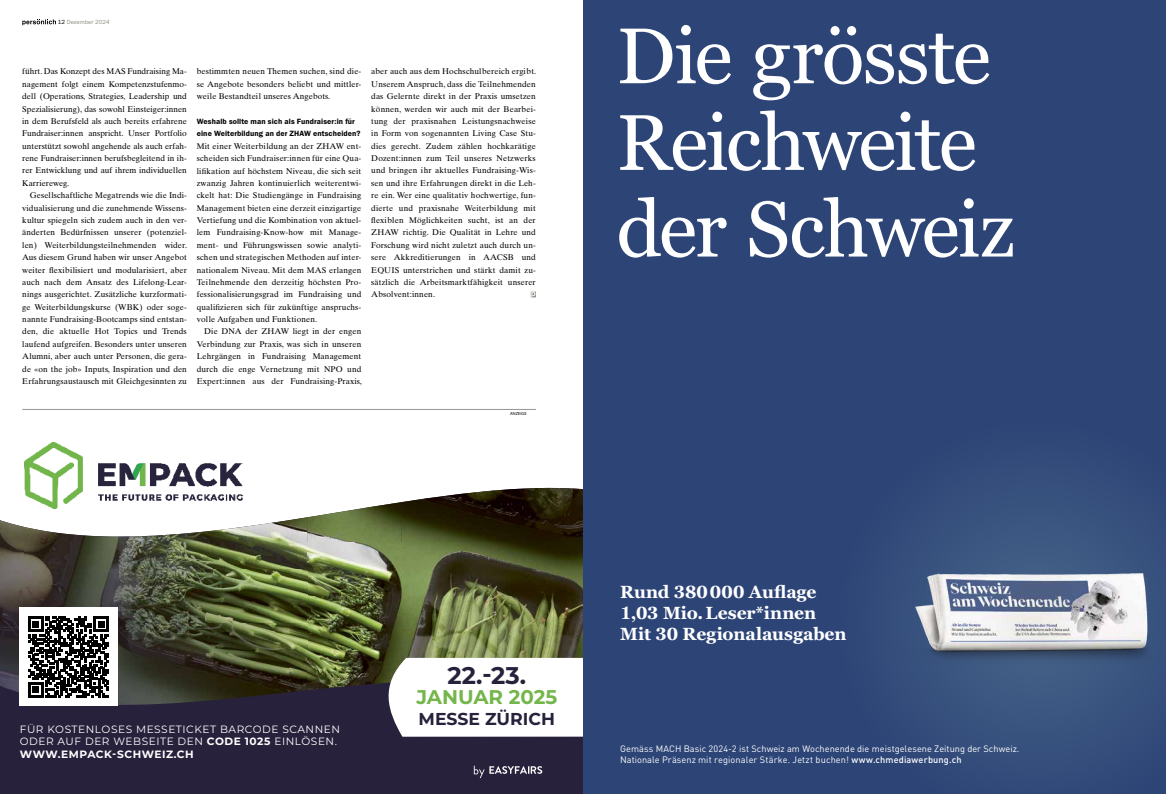
<style>
.page{position:relative;width:1166px;height:794px;background:#fff}
.page>*{position:absolute;margin:0;border:0;box-sizing:border-box;transform-origin:0 0}
.t1{font:78.75px/86.6px "Georgia Pro";letter-spacing:-.03em;color:#fff}
.t2{font:700 24.15px "Montserrat";color:#28213c}
.t3{font:700 19.86px "Montserrat";color:#74b64b}
.t4{font:700 17.5px/21px "Georgia Pro";letter-spacing:-.005em;color:#fff}
.t5{font:700 17.24px "Montserrat";color:#28213c}
.t6{font:10.59px/12.7px "Montserrat";letter-spacing:.05em;color:#fff}
.t7{font:9.19px/11px "DIN Pro";letter-spacing:.005em;color:#fff}
.t8{font:8.31px/12.3px "Times Ten Pro";letter-spacing:.01em;color:#000;text-align:justify}
.t9{font:7.88px/12.3px "Franklin Gothic URW Dem";letter-spacing:.01em;color:#000}
.t10{font:6.12px "Franklin Gothic URW Boo";letter-spacing:.015em;color:#8a8b7c}
.t11{font:4.38px "Myriad Pro";letter-spacing:.02em;color:#000}
.s1{color:#000}
.s2{font-weight:700}
.s3{font-weight:500}
</style>
<div class="page">
<svg style="left:22px;top:19px;width:34px;height:6px"></svg>
<img style="left:25px;top:442px;width:217px;height:39px">
<div style="left:0;top:623px;width:583px;height:171px;background:#28213c"></div>
<svg style="left:24px;top:481px;width:531px;height:28px"></svg>
<img style="left:496px;top:488px;width:87px;height:170px">
<img style="left:401px;top:490px;width:95px;height:168px">
<img style="left:307px;top:502px;width:95px;height:188px">
<img style="left:213px;top:517px;width:94px;height:161px">
<img style="left:118px;top:530px;width:95px;height:148px">
<img style="left:24px;top:527px;width:94px;height:80px">
<img style="left:0;top:520px;width:24px;height:158px">
<img style="left:0;top:678px;width:307px;height:27px">
<svg style="left:379px;top:658px;width:204px;height:78px;background:#eee"></svg>
<svg style="left:474px;top:765px;width:68px;height:13px"></svg>
<div style="left:19px;top:607px;width:99px;height:99px;background:#fff"></div>
<svg style="left:28px;top:616px;width:81px;height:81px"></svg>
<hr style="left:22px;top:409px;width:514px;height:1px;background:#959490">
<svg style="left:531px;top:292px;width:5px;height:5px"></svg>
<div style="left:583px;top:0;width:583px;height:794px;background:#2d4476"></div>
<svg style="left:897px;top:480px;width:269px;height:281px;fill:#37517d"></svg>
<img style="left:911px;top:561px;width:251px;height:114px">
<p class="t10" style="left:58px;top:19px;width:54px"><span class="s1">12</span> Dezember 2024</p>
<p class="t8" style="left:22px;top:65px;width:166px">führt. Das Konzept des MAS Fundraising Ma&shy;nagement folgt einem Kompetenzstufenmo&shy;dell (Operations, Strategies, Leadership und Spezialisierung), das sowohl Einsteiger:innen in dem Berufsfeld als auch bereits erfahrene Fundraiser:innen anspricht. Unser Portfolio unterstützt sowohl angehende als auch erfah&shy;rene Fundraiser:innen berufsbegleitend in ih&shy;rer Entwicklung und auf ihrem individuellen Karriereweg.</p>
<p class="t8" style="left:22px;top:189px;width:166px;text-indent:7px">Gesellschaftliche Megatrends wie die Indi&shy;vidualisierung und die zunehmende Wissens&shy;kultur spiegeln sich zudem auch in den ver&shy;änderten Bedürfnissen unserer (potenziel&shy;len) Weiterbildungsteilnehmenden wider.<br>Aus diesem Grund haben wir unser Angebot weiter flexibilisiert und modularisiert, aber auch nach dem Ansatz des Lifelong-Lear&shy;nings ausgerichtet. Zusätzliche kurzformati&shy;ge Weiterbildungskurse (WBK) oder soge&shy;nannte Fundraising-Bootcamps sind entstan&shy;den, die aktuelle Hot Topics und Trends laufend aufgreifen. Besonders unter unseren Alumni, aber auch unter Personen, die gera&shy;de «on the job» Inputs, Inspiration und den Erfahrungsaustausch mit Gleichgesinnten zu</p>
<p class="t8" style="left:197px;top:65px;width:166px">bestimmten neuen Themen suchen, sind die&shy;se Angebote besonders beliebt und mittler&shy;weile Bestandteil unseres Angebots.</p>
<p class="t9" style="left:197px;top:115px;width:165px">Weshalb sollte man sich als Fundraiser:in für eine Weiterbildung an der ZHAW entscheiden?</p>
<p class="t8" style="left:197px;top:140px;width:166px">Mit einer Weiterbildung an der ZHAW ent&shy;scheiden sich Fundraiser:innen für eine Qua&shy;lifikation auf höchstem Niveau, die sich seit zwanzig Jahren kontinuierlich weiterentwi&shy;ckelt hat: Die Studiengänge in Fundraising Management bieten eine derzeit einzigartige Vertiefung und die Kombination von aktuel&shy;lem Fundraising-Know-how mit Manage&shy;ment- und Führungswissen sowie analyti&shy;schen und strategischen Methoden auf inter&shy;nationalem Niveau. Mit dem MAS erlangen Teilnehmende den derzeitig höchsten Pro&shy;fessionalisierungsgrad im Fundraising und qualifizieren sich für zukünftige anspruchs&shy;volle Aufgaben und Funktionen.</p>
<p class="t8" style="left:197px;top:325px;width:166px;text-indent:7px">Die DNA der ZHAW liegt in der engen Verbindung zur Praxis, was sich in unseren Lehrgängen in Fundraising Management durch die enge Vernetzung mit NPO und Expert:innen aus der Fundraising-Praxis,</p>
<p class="t8" style="left:371px;top:65px;width:166px">aber auch aus dem Hochschulbereich ergibt.<br>Unserem Anspruch, dass die Teilnehmenden das Gelernte direkt in der Praxis umsetzen können, werden wir auch mit der Bearbei&shy;tung der praxisnahen Leistungsnachweise in Form von sogenannten Living Case Stu&shy;dies gerecht. Zudem zählen hochkarätige Dozent:innen zum Teil unseres Netzwerks und bringen ihr aktuelles Fundraising-Wis&shy;sen und ihre Erfahrungen direkt in die Leh&shy;re ein. Wer eine qualitativ hochwertige, fun&shy;dierte und praxisnahe Weiterbildung mit flexiblen Möglichkeiten sucht, ist an der ZHAW richtig. Die Qualität in Lehre und Forschung wird nicht zuletzt auch durch un&shy;sere Akkreditierungen in AACSB und EQUIS unterstrichen und stärkt damit zu&shy;sätzlich die Arbeitsmarktfähigkeit unserer Absolvent:innen.</p>
<p class="t11" style="left:510px;top:411px;width:18px">ANZEIGE</p>
<h1 class="t1" style="left:616px;top:16px;width:400px">Die grösste<br>Reichweite der Schweiz</h1>
<p class="t6" style="left:20px;top:722px;width:322px">FÜR KOSTENLOSES MESSETICKET BARCODE SCANNEN<br>ODER AUF DER WEBSEITE DEN <span class="s2">CODE 1025</span> EINLÖSEN.<br><span class="s2">WWW.EMPACK-SCHWEIZ.CH</span></p>
<h2 class="t2" style="left:447px;top:657px;width:80px">22.-23.</h2>
<h3 class="t3" style="left:416px;top:683px;width:142px">JANUAR 2025</h3>
<h3 class="t5" style="left:418px;top:706px;width:138px">MESSE ZÜRICH</h3>
<h3 class="t4" style="left:620px;top:582px;width:228px">Rund 380000 Auflage<br>1,03 Mio.Leser*innen<br>Mit 30 Regionalausgaben</h3>
<p class="t7" style="left:620px;top:742px;width:401px">Gemäss MACH Basic 2024-2 ist Schweiz am Wochenende die meistgelesene Zeitung der Schweiz.<br>Nationale Präsenz mit regionaler Stärke. Jetzt buchen! <span class="s3">www.chmediawerbung.ch</span></p>
</div>
